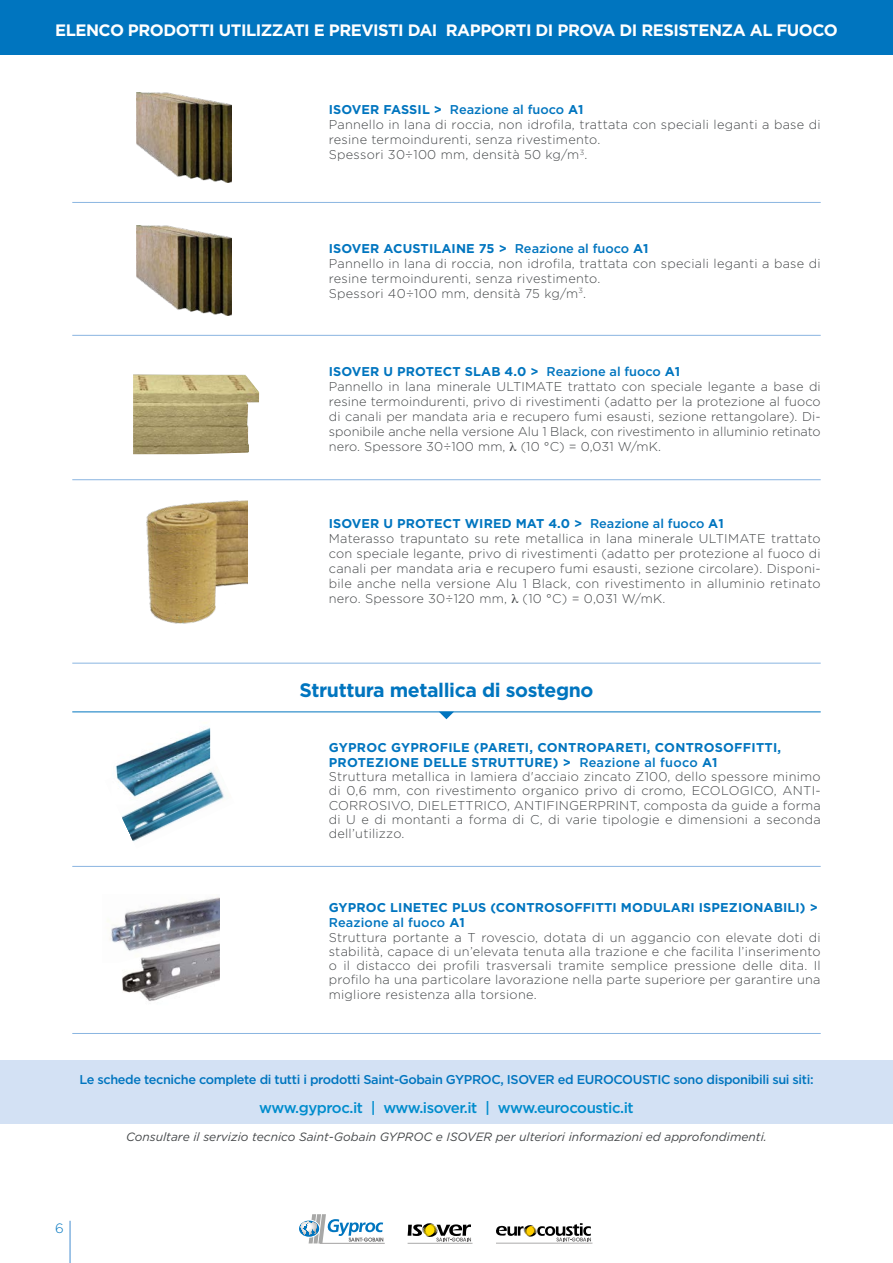
<style>
.page{position:relative;width:893px;height:1263px;background:#fff}
.page>*{position:absolute;margin:0;border:0;box-sizing:border-box;transform-origin:0 0}
.t1{font:700 19.5px "Gotham";letter-spacing:-.02em;color:#0075bf}
.t2{font:700 16.5px "Gotham";letter-spacing:-.03em;color:#fff}
.t3{font:500 15px "Gotham";letter-spacing:-.03em;color:#008ccd}
.t4{font:300 13.5px "Gotham";color:#0075bf}
.t5{font:300 12.75px/15px "Gotham";letter-spacing:.02em;color:#444749}
.t6{font:500 12.75px "Gotham";letter-spacing:-.03em;color:#0075bf}
.t7{font:italic 12px "Gotham";color:#444749}
.s1{font-weight:700;color:#0075bf}
.s2{font-weight:500;color:#0075bf}
</style>
<div class="page">
<hr style="left:69px;top:1221px;width:2px;height:42px;background:#6ca6db">
<svg style="left:299px;top:1220px;width:20px;height:17px"></svg>
<svg style="left:303px;top:1214px;width:82px;height:29px"></svg>
<hr style="left:408px;top:1243px;width:64px;height:1px;background:#646363">
<svg style="left:408px;top:1223px;width:63px;height:18px"></svg>
<hr style="left:496px;top:1243px;width:96px;height:1px;background:#646363">
<svg style="left:496px;top:1223px;width:95px;height:18px"></svg>
<div style="left:0;top:1060px;width:893px;height:63px;background:#d3e1f4"></div>
<img style="left:107px;top:897px;width:113px;height:39px">
<img style="left:109px;top:936px;width:111px;height:65px">
<img style="left:121px;top:735px;width:103px;height:107px">
<img style="left:115px;top:727px;width:95px;height:78px">
<hr style="left:72px;top:866px;width:749px;height:1px;background:#8ab5e1">
<hr style="left:72px;top:1033px;width:749px;height:1px;background:#8ab5e1">
<hr style="left:72px;top:711px;width:749px;height:1px;background:#0075bf">
<svg style="left:439px;top:712px;width:15px;height:7px"></svg>
<div style="left:0;top:0;width:893px;height:54px;background:#0075bf"></div>
<img style="left:133px;top:374px;width:126px;height:80px">
<img style="left:146px;top:501px;width:102px;height:122px">
<hr style="left:72px;top:479px;width:749px;height:1px;background:#8ab5e1">
<hr style="left:72px;top:335px;width:749px;height:1px;background:#8ab5e1">
<hr style="left:72px;top:202px;width:749px;height:1px;background:#8ab5e1">
<img style="left:137px;top:225px;width:94px;height:91px">
<img style="left:137px;top:92px;width:94px;height:91px">
<hr style="left:72px;top:663px;width:749px;height:1px;background:#8ab5e1">
<p class="t2" style="left:55px;top:19px;width:784px">ELENCO PRODOTTI UTILIZZATI E PREVISTI DAI RAPPORTI DI PROVA DI RESISTENZA AL FUOCO</p>
<p class="t5" style="left:329px;top:102px;width:493px"><span class="s1">ISOVER FASSIL &gt;</span> <span class="s2">Reazione al fuoco</span> <span class="s1">A1<br></span>Pannello in lana di roccia, non idrofila, trattata con speciali leganti a base di resine termoindurenti, senza rivestimento.<br>Spessori 30÷100 mm, densità 50 kg/m<sup>3</sup>.</p>
<p class="t5" style="left:329px;top:240px;width:493px"><span class="s1">ISOVER ACUSTILAINE 75 &gt;</span> <span class="s2">Reazione al fuoco</span> <span class="s1">A1<br></span>Pannello in lana di roccia, non idrofila, trattata con speciali leganti a base di resine termoindurenti, senza rivestimento.<br>Spessori 40÷100 mm, densità 75 kg/m<sup>3</sup>.</p>
<p class="t5" style="left:329px;top:363px;width:493px"><span class="s1">ISOVER U PROTECT SLAB 4.0 &gt;</span> <span class="s2">Reazione al fuoco</span> <span class="s1">A1<br></span>Pannello in lana minerale ULTIMATE trattato con speciale legante a base di resine termoindurenti, privo di rivestimenti (adatto per la protezione al fuoco di canali per mandata aria e recupero fumi esausti, sezione rettangolare). Di&shy;sponibile anche nella versione Alu 1 Black, con rivestimento in alluminio retinato nero. Spessore 30÷100 mm, (10 °C) = 0,031 W/mK.</p>
<p class="t5" style="left:329px;top:515px;width:493px"><span class="s1">ISOVER U PROTECT WIRED MAT 4.0 &gt;</span> <span class="s2">Reazione al fuoco</span> <span class="s1">A1<br></span>Materasso trapuntato su rete metallica in lana minerale ULTIMATE trattato con speciale legante, privo di rivestimenti (adatto per protezione al fuoco di canali per mandata aria e recupero fumi esausti, sezione circolare). Disponi&shy;bile anche nella versione Alu 1 Black, con rivestimento in alluminio retinato nero. Spessore 30÷120 mm, (10 °C) = 0,031 W/mK.</p>
<h1 class="t1" style="left:299px;top:677px;width:296px">Struttura metallica di sostegno</h1>
<p class="t5" style="left:329px;top:740px;width:493px;line-height:14.4px"><span class="s1">GYPROC GYPROFILE (PARETI, CONTROPARETI, CONTROSOFFITTI, PROTEZIONE DELLE STRUTTURE) &gt;</span> <span class="s2">Reazione al fuoco</span> <span class="s1">A1<br></span>Struttura metallica in lamiera d'acciaio zincato Z100, dello spessore minimo di 0,6 mm, con rivestimento organico privo di cromo, ECOLOGICO, ANTI-CORROSIVO, DIELETTRICO, ANTIFINGERPRINT, composta da guide a forma di U e di montanti a forma di C, di varie tipologie e dimensioni a seconda dell’utilizzo.</p>
<p class="t5" style="left:329px;top:900px;width:493px;line-height:14.4px"><span class="s1">GYPROC LINETEC PLUS (CONTROSOFFITTI MODULARI ISPEZIONABILI) &gt; </span><span class="s2">Reazione al fuoco</span> <span class="s1">A1<br></span>Struttura portante a T rovescio, dotata di un aggancio con elevate doti di stabilità, capace di un’elevata tenuta alla trazione e che facilita l’inserimento o il distacco dei profili trasversali tramite semplice pressione delle dita. Il profilo ha una particolare lavorazione nella parte superiore per garantire una migliore resistenza alla torsione.</p>
<p class="t6" style="left:79px;top:1071px;width:736px">Le schede tecniche complete di tutti i prodotti Saint-Gobain GYPROC, ISOVER ed EUROCOUSTIC sono disponibili sui siti:</p>
<p class="t3" style="left:259px;top:1097px;width:376px">www.gyproc.it | www.isover.it | www.eurocoustic.it</p>
<p class="t7" style="left:126px;top:1129px;width:642px">Consultare il servizio tecnico Saint-Gobain GYPROC e ISOVER per ulteriori informazioni ed approfondimenti.</p>
<p class="t4" style="left:55px;top:1219px;width:10px">6</p>
</div>
